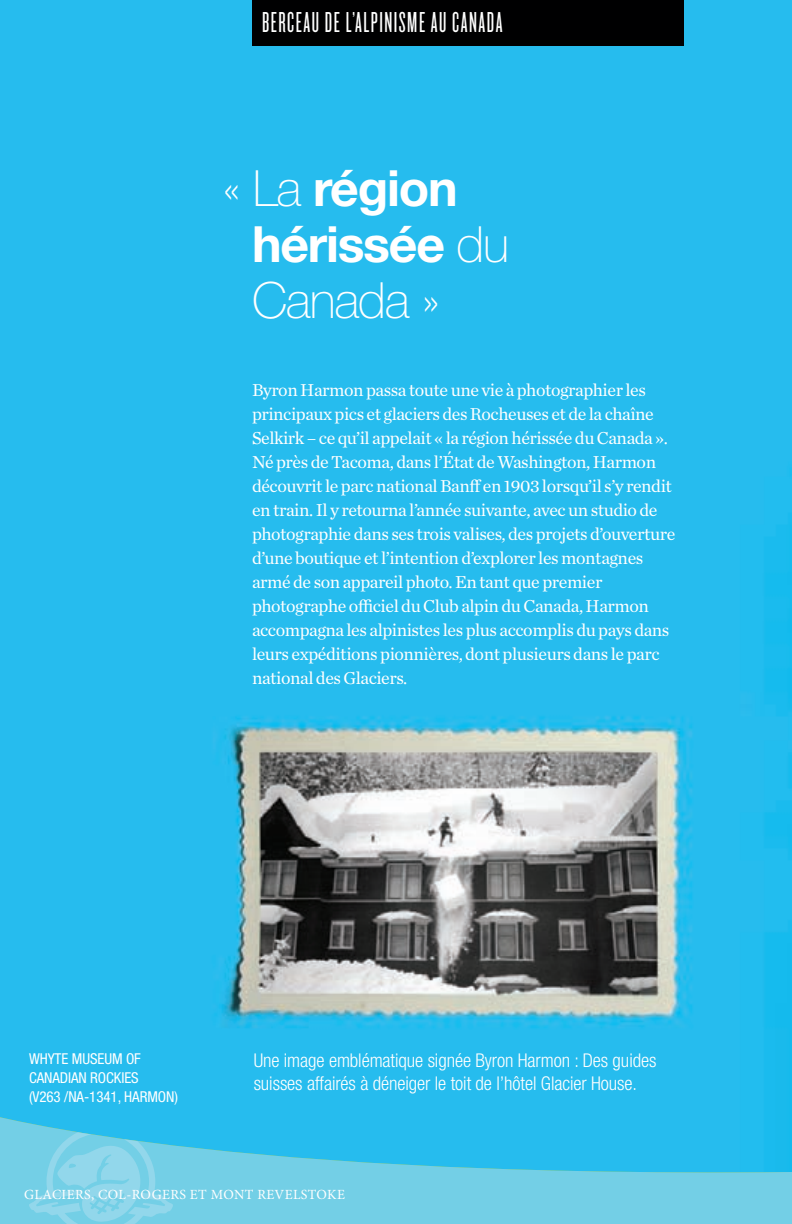
<style>
.page{position:relative;width:792px;height:1224px;background:#fff}
.page>*{position:absolute;margin:0;border:0;box-sizing:border-box;transform-origin:0 0}
.body_header{font:700 50px/56px "Helvetica Neue LT Std";letter-spacing:-.025em;color:#fff}
.t1{font:30px "Knockout 26 Junior Flywght";letter-spacing:.05em;color:#fff}
.t2{font:300 condensed 19px/22.8px "Helvetica Neue LT Std";letter-spacing:-.005em;color:#fff}
.body_paragraph{font:18px/24px "Chronicle Text G1";letter-spacing:-.025em;color:#fff}
.t3{font:condensed 15px/19px "Helvetica Neue LT Std";letter-spacing:-.005em;color:#fff}
.t4{font:14px "Minion Pro";letter-spacing:.025em;color:#fff}
.s1{font-weight:100}
</style>
<div class="page">
<img style="left:0;top:0;width:792px;height:1085px">
<svg style="left:0;top:1085px;width:792px;height:139px;background:#45c3ea"></svg>
<svg style="left:29px;top:1132px;width:145px;height:92px;background:#7cd1e8"></svg>
<div style="left:252px;top:0;width:432px;height:46px;background:#000001"></div>
<h2 class="t1" style="left:262px;top:5px;width:242px">BERCEAU DE L’ALPINISME AU CANADA</h2>
<p class="body_header" style="left:252px;top:159px;width:258px;text-indent:-30px"><span class="s1">« La</span> région hérissée <span class="s1">du<br>Canada »</span></p>
<p class="body_paragraph" style="left:252px;top:377px;width:425px">Byron Harmon passa toute une vie à photographier les principaux pics et glaciers des Rocheuses et de la chaîne Selkirk – ce qu’il appelait « la région hérissée du Canada ».<br>Né près de Tacoma, dans l’État de Washington, Harmon découvrit le parc national Banff en 1903 lorsqu’il s’y rendit en train. Il y retourna l’année suivante, avec un studio de photographie dans ses trois valises, des projets d’ouverture d’une boutique et l’intention d’explorer les montagnes armé de son appareil photo. En tant que premier photographe officiel du Club alpin du Canada, Harmon accompagna les alpinistes les plus accomplis du pays dans leurs expéditions pionnières, dont plusieurs dans le parc national des Glaciers.</p>
<p class="t3" style="left:29px;top:1050px;width:151px">WHYTE MUSEUM OF<br>CANADIAN ROCKIES<br>(V263 /NA-1341, HARMON)</p>
<p class="t2" style="left:254px;top:1049px;width:404px">Une image emblématique signée Byron Harmon : Des guides suisses affairés à déneiger le toit de l’hôtel Glacier House.</p>
<p class="t4" style="left:24px;top:1185px;width:323px">GLACIERS, COL-ROGERS ET MONT REVELSTOKE</p>
</div>
